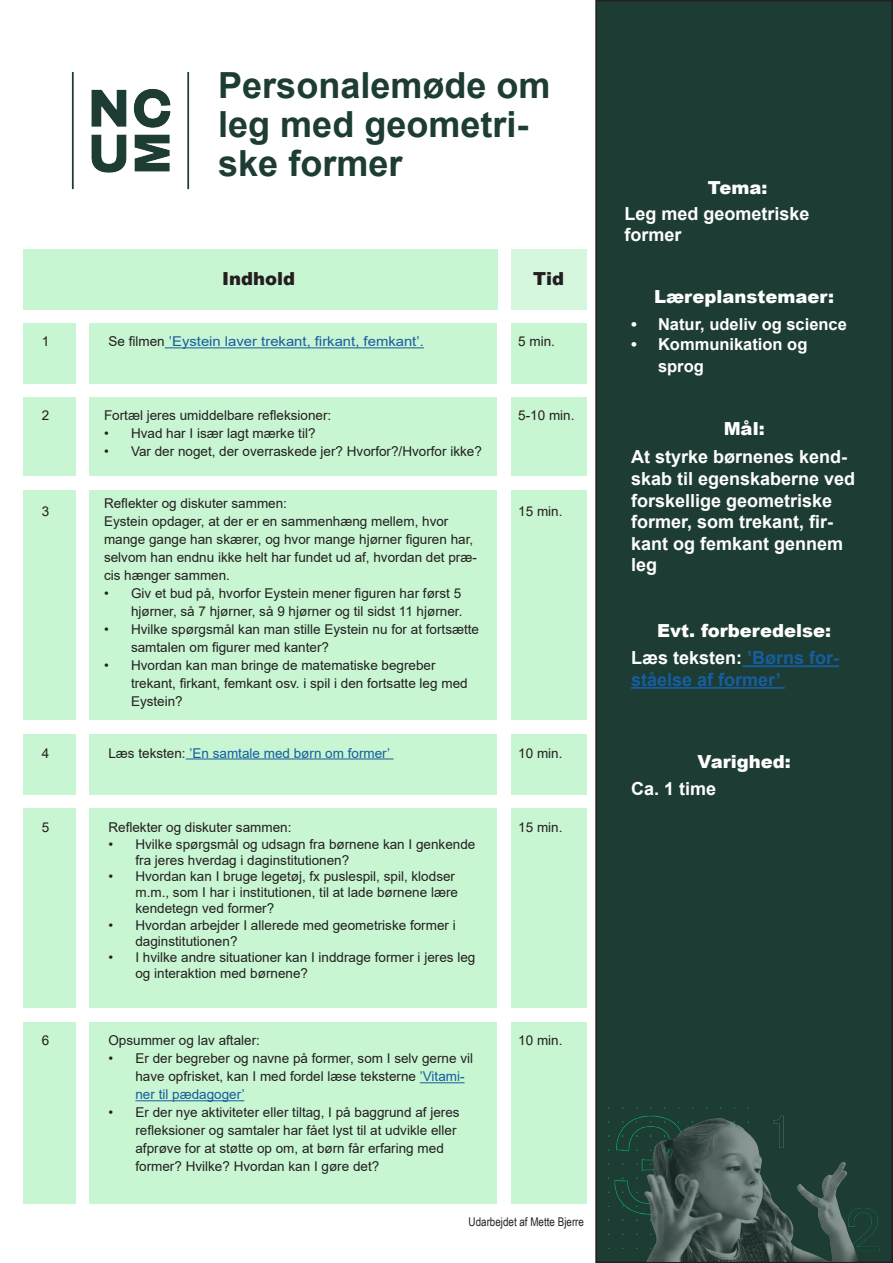
<style>
.page{position:relative;width:893px;height:1263px;background:#fff}
.page>*{position:absolute;margin:0;border:0;box-sizing:border-box;transform-origin:0 0}
.t1{font:700 36px/39px "Arial";color:#1d3c34}
.t2{font:700 18px/21.6px "Arial";color:#fff}
.t3{font:900 18px "Arial";color:#fff}
.t4{font:700 18px/21.6px "Arial";color:#175d9e}
.t5{font:900 18px "Arial";color:#231f20}
.t6{font:700 16.5px/21.6px "Arial";color:#fff}
.t7{font:13.5px/18px "Arial";color:#231f20}
.t8{font:13.5px "Arial";color:#175d9e;scale:1.1 1}
.t9{font:13.5px "Arial";color:#175d9e}
.t10{font:12px "Arial Narrow";color:#231f20}
.s1{color:#231f20}
.s2{color:#175d9e}
.s3{color:#fff}
</style>
<div class="page">
<div style="left:596px;top:1px;width:296px;height:1261px;background:#1d3c34"></div>
<div style="left:595px;top:0;width:298px;height:1263px;border:2px solid #231f20"></div>
<img style="left:71px;top:72px;width:119px;height:118px">
<hr style="left:742px;top:665px;width:97px;height:2px;background:#175d9e">
<hr style="left:631px;top:687px;width:154px;height:2px;background:#175d9e">
<img style="left:595px;top:1095px;width:296px;height:166px">
<div style="left:23px;top:249px;width:474px;height:61px;background:#c8f5d2"></div>
<div style="left:511px;top:249px;width:75px;height:61px;background:#d5f7dd"></div>
<div style="left:23px;top:323px;width:52px;height:61px;background:#c8f5d2"></div>
<div style="left:89px;top:323px;width:408px;height:61px;background:#c8f5d2"></div>
<div style="left:511px;top:323px;width:75px;height:61px;background:#c8f5d2"></div>
<hr style="left:165px;top:347px;width:259px;height:1px;background:#175d9e">
<div style="left:23px;top:398px;width:52px;height:78px;background:#c8f5d2"></div>
<div style="left:89px;top:398px;width:408px;height:78px;background:#c8f5d2"></div>
<div style="left:511px;top:398px;width:75px;height:78px;background:#c8f5d2"></div>
<div style="left:23px;top:490px;width:52px;height:230px;background:#c8f5d2"></div>
<div style="left:89px;top:490px;width:408px;height:230px;background:#c8f5d2"></div>
<div style="left:511px;top:490px;width:75px;height:230px;background:#c8f5d2"></div>
<div style="left:23px;top:734px;width:52px;height:61px;background:#c8f5d2"></div>
<div style="left:89px;top:734px;width:408px;height:61px;background:#c8f5d2"></div>
<div style="left:511px;top:734px;width:75px;height:61px;background:#c8f5d2"></div>
<hr style="left:186px;top:758px;width:208px;height:1px;background:#175d9e">
<div style="left:23px;top:809px;width:52px;height:199px;background:#c8f5d2"></div>
<div style="left:89px;top:809px;width:408px;height:199px;background:#c8f5d2"></div>
<div style="left:511px;top:809px;width:75px;height:199px;background:#c8f5d2"></div>
<div style="left:23px;top:1022px;width:52px;height:181px;background:#c8f5d2"></div>
<div style="left:89px;top:1022px;width:408px;height:181px;background:#c8f5d2"></div>
<div style="left:511px;top:1022px;width:75px;height:181px;background:#c8f5d2"></div>
<hr style="left:420px;top:1082px;width:45px;height:1px;background:#175d9e">
<hr style="left:135px;top:1100px;width:109px;height:1px;background:#175d9e">
<p class="t1" style="left:218px;top:66px;width:334px">Personalemøde om leg med geometri&shy;ske former</p>
<p class="t5" style="left:222px;top:265px;width:75px">Indhold</p>
<p class="t5" style="left:533px;top:266px;width:32px">Tid</p>
<p class="t7" style="left:42px;top:333px;width:9px">1</p>
<p class="t8" style="left:108px;top:332px;width:288px"><span class="s1">Se filmen</span> ’Eystein laver trekant, firkant, femkant’.</p>
<p class="t7" style="left:518px;top:333px;width:38px">5 min.</p>
<p class="t7" style="left:42px;top:406px;width:9px">2</p>
<p class="t7" style="left:104px;top:406px;width:229px">Fortæl jeres umiddelbare refleksioner:</p>
<p class="t7" style="left:104px;top:424px;width:213px">• Hvad har I især lagt mærke til?</p>
<p class="t7" style="left:104px;top:442px;width:379px">• Var der noget, der overraskede jer? Hvorfor?/Hvorfor ikke?</p>
<p class="t7" style="left:42px;top:502px;width:9px">3</p>
<p class="t7" style="left:104px;top:494px;width:374px">Reflekter og diskuter sammen:<br>Eystein opdager, at der er en sammenhæng mellem, hvor mange gange han skærer, og hvor mange hjørner figuren har, selvom han endnu ikke helt har fundet ud af, hvordan det præ&shy;cis hænger sammen.</p>
<p class="t7" style="left:104px;top:584px;width:360px;text-align:right">• Giv et bud på, hvorfor Eystein mener figuren har først 5 hjørner, så 7 hjørner, så 9 hjørner og til sidst 11 hjørner.</p>
<p class="t7" style="left:131px;top:620px;width:350px;text-indent:-27px">• Hvilke spørgsmål kan man stille Eystein nu for at fortsætte samtalen om figurer med kanter?</p>
<p class="t7" style="left:131px;top:656px;width:338px;text-indent:-27px">• Hvordan kan man bringe de matematiske begreber trekant, firkant, femkant osv. i spil i den fortsatte leg med<br>Eystein?</p>
<p class="t7" style="left:518px;top:406px;width:58px">5-10 min.</p>
<p class="t7" style="left:518px;top:502px;width:46px">15 min.</p>
<p class="t7" style="left:42px;top:744px;width:9px">4</p>
<p class="t9" style="left:108px;top:743px;width:283px"><span class="s1">Læs teksten:</span> ’En samtale med børn om former’</p>
<p class="t7" style="left:518px;top:744px;width:46px">10 min.</p>
<p class="t7" style="left:42px;top:818px;width:9px">5</p>
<p class="t7" style="left:108px;top:818px;width:185px">Reflekter og diskuter sammen:</p>
<p class="t7" style="left:135px;top:836px;width:341px;line-height:16.2px;text-indent:-27px">• Hvilke spørgsmål og udsagn fra børnene kan I genkende fra jeres hverdag i daginstitutionen?</p>
<p class="t7" style="left:135px;top:868px;width:324px;line-height:16.2px;text-indent:-27px">• Hvordan kan I bruge legetøj, fx puslespil, spil, klodser m.m., som I har i institutionen, til at lade børnene lære kendetegn ved former?</p>
<p class="t7" style="left:135px;top:917px;width:322px;line-height:16.2px;text-indent:-27px">• Hvordan arbejder I allerede med geometriske former i daginstitutionen?</p>
<p class="t7" style="left:135px;top:949px;width:341px;line-height:16.2px;text-indent:-27px">• I hvilke andre situationer kan I inddrage former i jeres leg og interaktion med børnene?</p>
<p class="t7" style="left:42px;top:1031px;width:9px">6</p>
<p class="t7" style="left:108px;top:1031px;width:153px">Opsummer og lav aftaler:</p>
<p class="t7" style="left:135px;top:1049px;width:339px;text-indent:-27px">• Er der begreber og navne på former, som I selv gerne vil have opfrisket, kan I med fordel læse teksterne <span class="s2">’Vitami&shy;ner til pædagoger’</span></p>
<p class="t7" style="left:135px;top:1103px;width:326px;text-indent:-27px">• Er der nye aktiviteter eller tiltag, I på baggrund af jeres refleksioner og samtaler har fået lyst til at udvikle eller afprøve for at støtte op om, at børn får erfaring med former? Hvilke? Hvordan kan I gøre det?</p>
<p class="t7" style="left:518px;top:818px;width:46px">15 min.</p>
<p class="t7" style="left:518px;top:1031px;width:46px">10 min.</p>
<p class="t10" style="left:469px;top:1213px;width:117px">Udarbejdet af Mette Bjerre</p>
<p class="t3" style="left:708px;top:174px;width:61px">Tema:</p>
<p class="t2" style="left:625px;top:203px;width:187px">Leg med geometriske former</p>
<p class="t3" style="left:654px;top:284px;width:182px">Læreplanstemaer:</p>
<p class="t6" style="left:631px;top:314px;width:217px">• Natur, udeliv og science</p>
<p class="t6" style="left:658px;top:334px;width:151px;text-indent:-27px">• Kommunikation og sprog</p>
<p class="t3" style="left:724px;top:415px;width:42px">Mål:</p>
<p class="t2" style="left:631px;top:446px;width:226px">At styrke børnenes kend&shy;skab til egenskaberne ved forskellige geometriske former, som trekant, fir&shy;kant og femkant gennem leg</p>
<p class="t3" style="left:657px;top:617px;width:175px">Evt. forberedelse:</p>
<p class="t4" style="left:631px;top:647px;width:210px"><span class="s3">Læs teksten:</span> ’Børns for&shy;ståelse af former’</p>
<p class="t3" style="left:697px;top:748px;width:95px">Varighed:</p>
<p class="t2" style="left:631px;top:778px;width:87px">Ca. 1 time</p>
</div>
